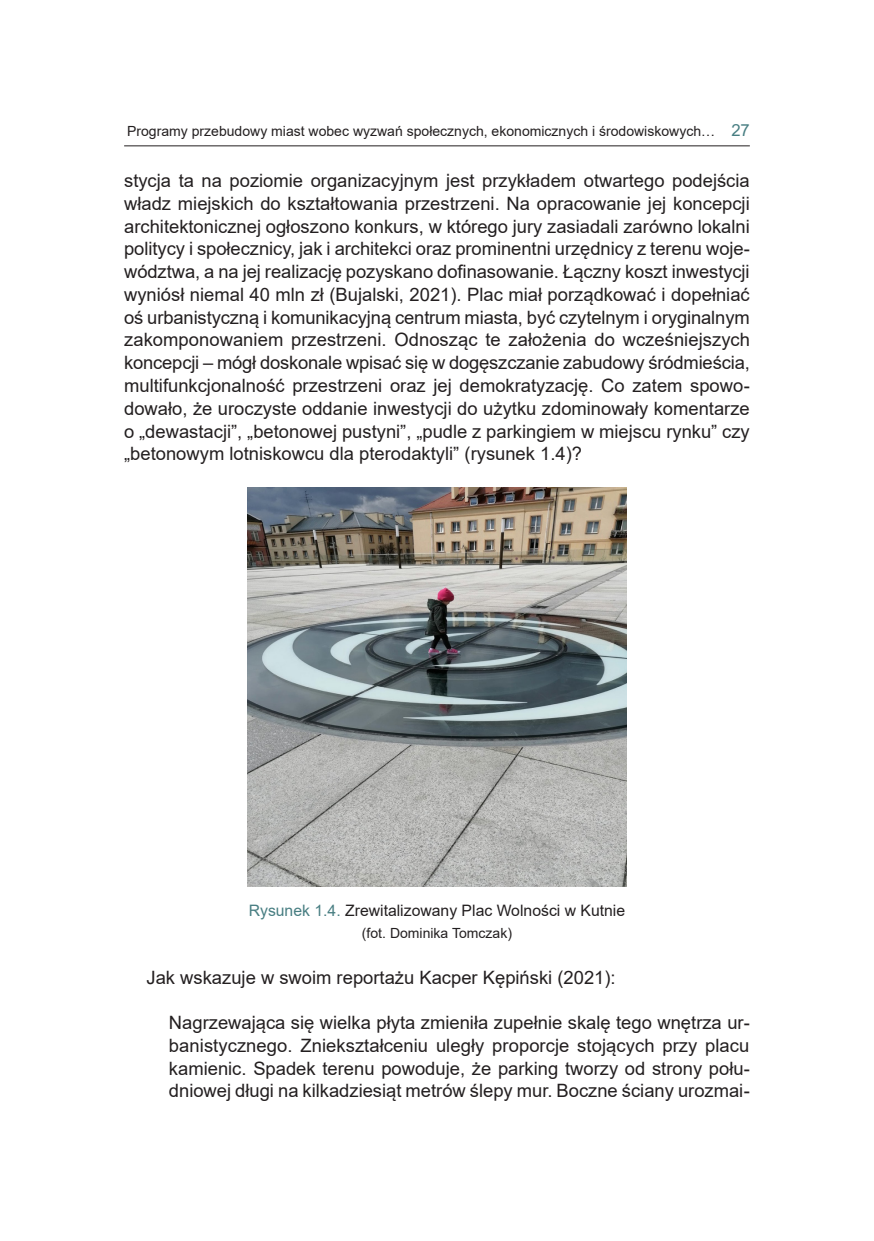
<style>
.page{position:relative;width:874px;height:1241px;background:#fff}
.page>*{position:absolute;margin:0;border:0;box-sizing:border-box;transform-origin:0 0}
.tekst{font:18.38px/22.8px "Arial";color:#231f20;text-align:justify}
.cytat{font:18.38px/22.8px "Arial";color:#231f20;text-align:justify}
.rysunek_tytul{font:15.75px "Arial";color:#231f20}
.rysunek_zrodlo{font:14px "Arial";color:#231f20}
.s1{font-size:16.62px;color:#487e82}
.s2{color:#487e82}
</style>
<div class="page">
<hr style="left:124px;top:145px;width:625px;height:1px;background:#231f20">
<img style="left:248px;top:487px;width:378px;height:399px">
<p class="rysunek_zrodlo" style="left:127px;top:121px;width:624px">Programy przebudowy miast wobec wyzwań społecznych, ekonomicznych i środowiskowych… <span class="s1">27</span></p>
<p class="tekst" style="left:124px;top:169px;width:627px">stycja ta na poziomie organizacyjnym jest przykładem otwartego podejścia władz miejskich do kształtowania przestrzeni. Na opracowanie jej koncepcji architektonicznej ogłoszono konkurs, w którego jury zasiadali zarówno lokalni politycy i społecznicy, jak i architekci oraz prominentni urzędnicy z terenu woje&shy;wództwa, a na jej realizację pozyskano dofinasowanie. Łączny koszt inwestycji wyniósł niemal 40 mln zł (Bujalski, 2021). Plac miał porządkować i dopełniać oś urbanistyczną i komunikacyjną centrum miasta, być czytelnym i oryginalnym zakomponowaniem przestrzeni. Odnosząc te założenia do wcześniejszych koncepcji – mógł doskonale wpisać się w dogęszczanie zabudowy śródmieścia, multifunkcjonalność przestrzeni oraz jej demokratyzację. Co zatem spowo&shy;dowało, że uroczyste oddanie inwestycji do użytku zdominowały komentarze o „dewastacji”, „betonowej pustyni”, „pudle z parkingiem w miejscu rynku” czy „betonowym lotniskowcu dla pterodaktyli” (rysunek 1.4)?</p>
<p class="rysunek_tytul" style="left:248px;top:899px;width:378px"><span class="s2">Rysunek 1.4.</span> Zrewitalizowany Plac Wolności w Kutnie</p>
<p class="rysunek_zrodlo" style="left:362px;top:923px;width:151px">(fot. Dominika Tomczak)</p>
<p class="tekst" style="left:146px;top:965px;width:470px">Jak wskazuje w swoim reportażu Kacper Kępiński (2021):</p>
<p class="cytat" style="left:169px;top:1010px;width:582px">Nagrzewająca się wielka płyta zmieniła zupełnie skalę tego wnętrza ur&shy;banistycznego. Zniekształceniu uległy proporcje stojących przy placu kamienic. Spadek terenu powoduje, że parking tworzy od strony połu&shy;dniowej długi na kilkadziesiąt metrów ślepy mur. Boczne ściany urozmai-</p>
</div>
